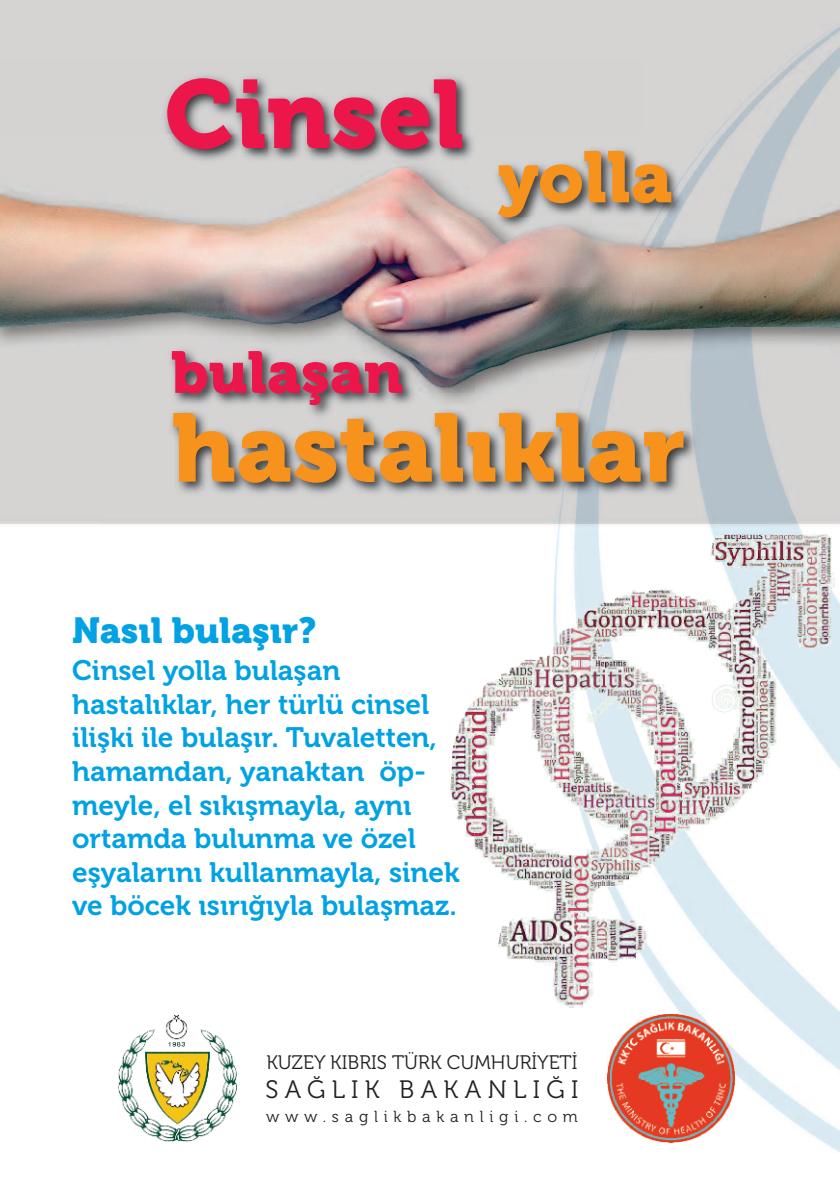
<style>
.page{position:relative;width:840px;height:1191px;background:#fff}
.page>*{position:absolute;margin:0;border:0;box-sizing:border-box;transform-origin:0 0}
.t1{font:96px "Museo 900";color:#f7931d}
.t2{font:96px "Museo 900";color:#ed164b}
.t3{font:72px "Museo 900";letter-spacing:-.005em;color:#f7931d}
.t4{font:58.4px "Museo 900";color:#ed164b}
.t5{font:36px "Museo 900";color:#00a2e4}
.t6{font:28px/33.6px "Museo 700";color:#00a2e4}
.t7{font:25.2px "Museo 300";letter-spacing:.25em;color:#231f20}
.t8{font:19.6px "Museo 300";color:#231f20}
.t9{font:16px "Museo 300";letter-spacing:.36em;color:#231f20}
</style>
<div class="page">
<img style="left:0;top:0;width:839px;height:1152px">
<img style="left:0;top:60px;width:642px;height:74px">
<img style="left:0;top:134px;width:268px;height:82px">
<img style="left:100px;top:393px;width:668px;height:156px">
<img style="left:268px;top:134px;width:571px;height:152px">
<img style="left:272px;top:134px;width:190px;height:15px">
<img style="left:110px;top:336px;width:364px;height:108px">
<img style="left:173px;top:413px;width:301px;height:31px">
<img style="left:449px;top:535px;width:386px;height:474px">
<img style="left:710px;top:535px;width:58px;height:14px">
<img style="left:118px;top:1014px;width:119px;height:128px">
<img style="left:606px;top:1014px;width:128px;height:128px">
<h1 class="t2" style="left:165px;top:79px;width:300px">Cinsel</h1>
<h2 class="t3" style="left:498px;top:151px;width:176px">yolla</h2>
<h3 class="t4" style="left:171px;top:351px;width:233px">bulaşan</h3>
<h1 class="t1" style="left:172px;top:413px;width:515px">hastalıklar</h1>
<p class="t5" style="left:72px;top:617px;width:246px">Nasıl bulaşır?</p>
<p class="t6" style="left:72px;top:656px;width:389px">Cinsel yolla bulaşan hastalıklar, her türlü cinsel ilişki ile bulaşır. Tuvaletten, hamamdan, yanaktan öp&shy;meyle, el sıkışmayla, aynı ortamda bulunma ve özel eşyalarını kullanmayla, sinek ve böcek ısırığıyla bulaşmaz.</p>
<p class="t8" style="left:266px;top:1055px;width:312px">KUZEY KIBRIS TÜRK CUMHURİYETİ</p>
<p class="t7" style="left:265px;top:1080px;width:314px">SAĞLIK BAKANLIĞI</p>
<p class="t9" style="left:266px;top:1110px;width:313px">www.saglikbakanligi.com</p>
</div>
